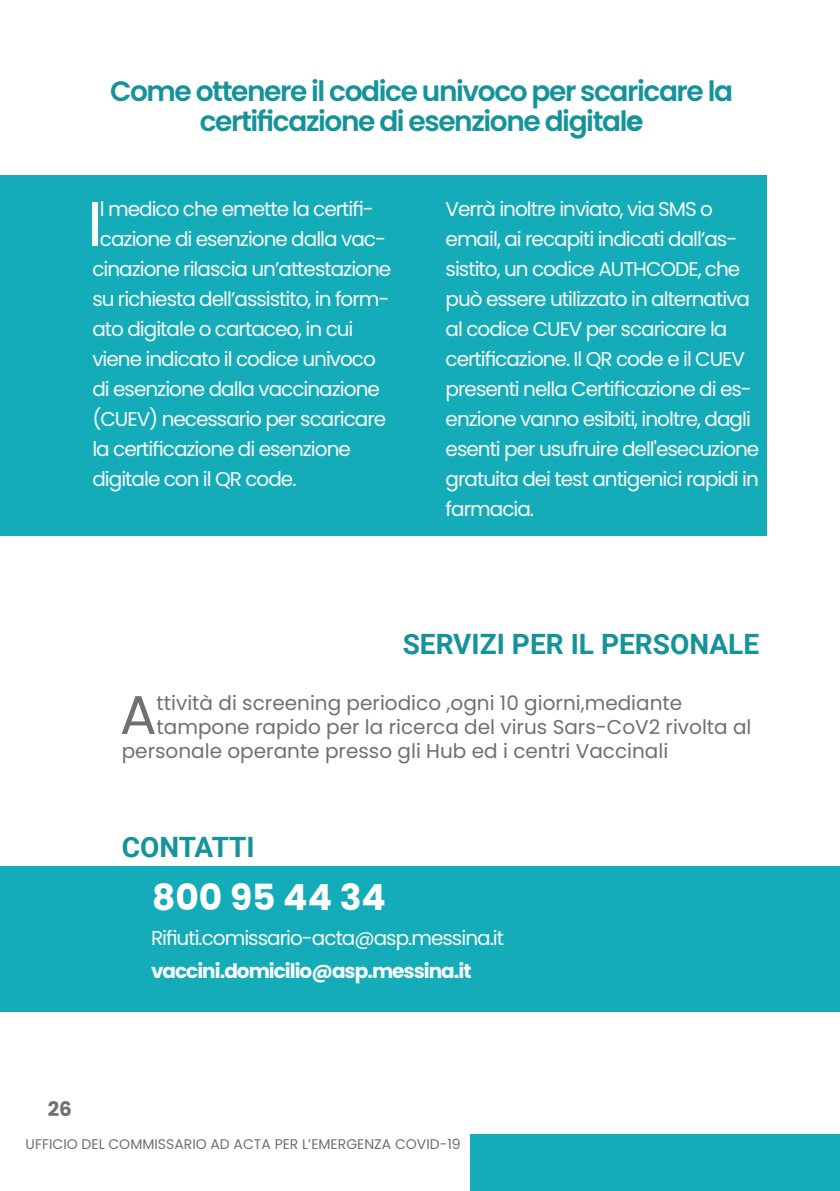
<style>
.page{position:relative;width:840px;height:1191px;background:#fff}
.page>*{position:absolute;margin:0;border:0;box-sizing:border-box;transform-origin:0 0}
.Stile_di_paragrafo_1{font:63px "Poppins";color:#f9fafa}
.Stile_di_paragrafo_1-2{font:54.4px "Poppins";color:#6f706f}
.t1{font:700 36px "Poppins";color:#fff}
.t2{font:600 28px/30px "Poppins";letter-spacing:-.05em;color:#15939a;text-align:center}
.t3{font:700 28px "Roboto";color:#15939a}
.Stile_di_paragrafo_1-3{font:20px/30px "Poppins";letter-spacing:-.05em;color:#f9fafa}
.Stile_di_paragrafo_1-4{font:20px "Poppins";color:#6f706f}
.t4{font:700 20px "Poppins";letter-spacing:-.05em;color:#f9fafa}
.t5{font:700 20px "Poppins";color:#6f706f}
.t6{font:14px "Poppins";color:#6f706f}
.s1{font-weight:700}
</style>
<div class="page">
<div style="left:470px;top:1134px;width:369px;height:57px;background:#15acb9"></div>
<div style="left:0;top:175px;width:765px;height:360px;background:#15acb9"></div>
<div style="left:0;top:865px;width:839px;height:146px;background:#15acb9"></div>
<p class="t2" style="left:110px;top:77px;width:624px">Come ottenere il codice univoco per scaricare la certificazione di esenzione digital<span class="s1">e</span></p>
<p class="Stile_di_paragrafo_1" style="left:87px;top:188px;width:17px">I</p>
<p class="Stile_di_paragrafo_1-3" style="left:100px;top:194px;width:275px">l medico che emette la certifi-</p>
<p class="Stile_di_paragrafo_1-3" style="left:100px;top:224px;width:287px">cazione di esenzione dalla vac-</p>
<p class="Stile_di_paragrafo_1-3" style="left:92px;top:254px;width:300px">cinazione rilascia un’attestazione</p>
<p class="Stile_di_paragrafo_1-3" style="left:92px;top:284px;width:298px">su richiesta dell’assistito, in form-</p>
<p class="Stile_di_paragrafo_1-3" style="left:92px;top:314px;width:262px">ato digitale o cartaceo, in cui</p>
<p class="Stile_di_paragrafo_1-3" style="left:92px;top:344px;width:285px">viene indicato il codice univoco</p>
<p class="Stile_di_paragrafo_1-3" style="left:92px;top:374px;width:289px">di esenzione dalla vaccinazione</p>
<p class="Stile_di_paragrafo_1-3" style="left:92px;top:404px;width:295px">(CUEV) necessario per scaricare</p>
<p class="Stile_di_paragrafo_1-3" style="left:92px;top:434px;width:260px">la certificazione di esenzione</p>
<p class="Stile_di_paragrafo_1-3" style="left:92px;top:464px;width:205px">digitale con il QR code.</p>
<p class="Stile_di_paragrafo_1-3" style="left:445px;top:194px;width:315px">Verrà inoltre inviato, via SMS o email, ai recapiti indicati dall’as&shy;sistito, un codice AUTHCODE, che può essere utilizzato in alternativa al codice CUEV per scaricare la certificazione. Il QR code e il CUEV presenti nella Certificazione di es&shy;enzione vanno esibiti, inoltre, dagli esenti per usufruire dell'esecuzione gratuita dei test antigenici rapidi in farmacia.</p>
<p class="t3" style="left:402px;top:624px;width:358px">SERVIZI PER IL PERSONALE</p>
<p class="Stile_di_paragrafo_1-2" style="left:120px;top:683px;width:38px">A</p>
<p class="Stile_di_paragrafo_1-4" style="left:156px;top:691px;width:527px">ttività di screening periodico ,ogni 10 giorni,mediante</p>
<p class="Stile_di_paragrafo_1-4" style="left:156px;top:715px;width:596px">tampone rapido per la ricerca del virus Sars-CoV2 rivolta al</p>
<p class="Stile_di_paragrafo_1-4" style="left:122px;top:739px;width:547px">personale operante presso gli Hub ed i centri Vaccinali</p>
<p class="t3" style="left:122px;top:827px;width:134px">CONTATTI</p>
<p class="t1" style="left:152px;top:876px;width:235px">800 95 44 34</p>
<p class="t5" style="left:48px;top:1097px;width:26px">26</p>
<p class="Stile_di_paragrafo_1-3" style="left:151px;top:922px;width:354px">Rifiuti.comissario-acta@asp.messina.it</p>
<p class="t4" style="left:151px;top:959px;width:322px">vaccini.domicilio@asp.messina.it</p>
<p class="t6" style="left:26px;top:1136px;width:436px">UFFICIO DEL COMMISSARIO AD ACTA PER L’EMERGENZA COVID-19</p>
</div>
